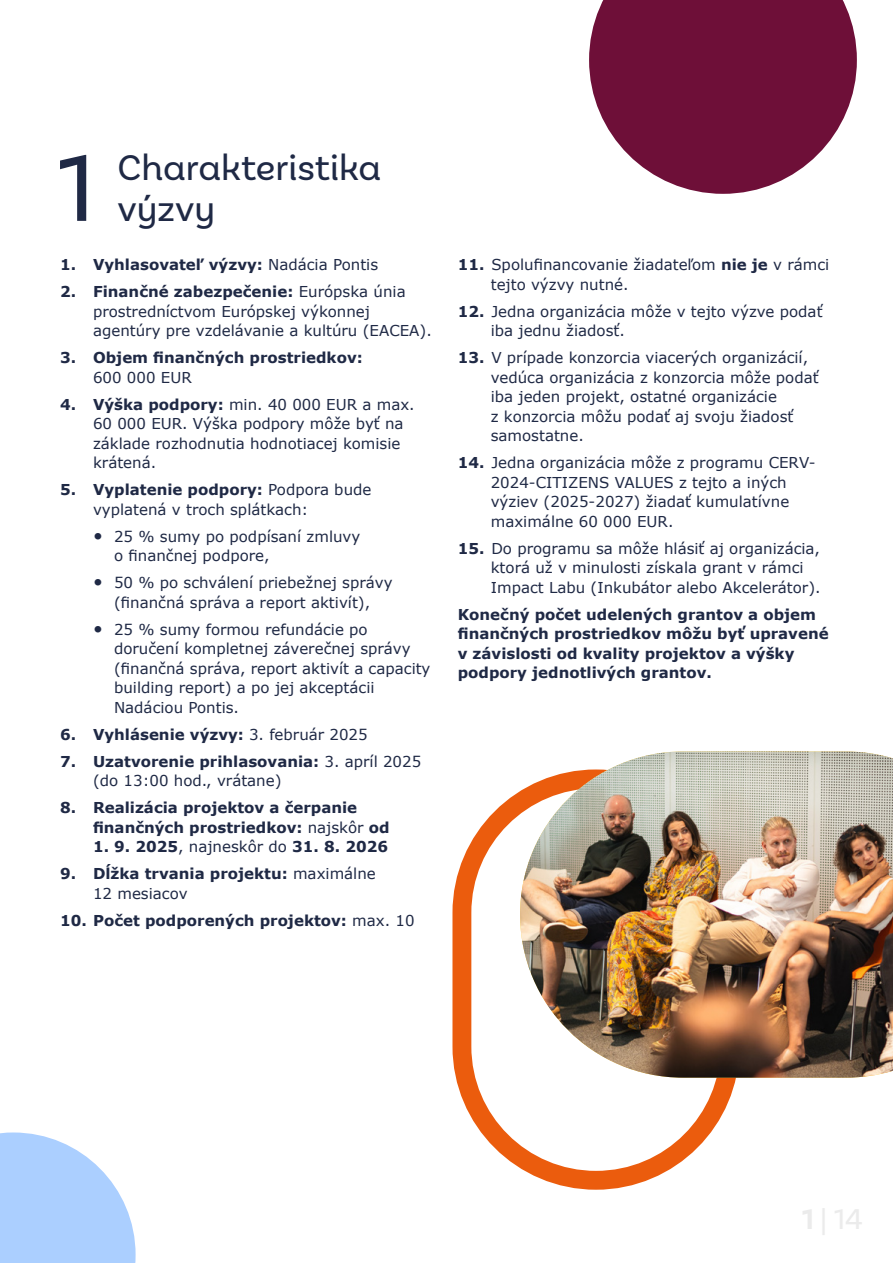
<style>
.page{position:relative;width:893px;height:1263px;background:#fff}
.page>*{position:absolute;margin:0;border:0;box-sizing:border-box;transform-origin:0 0}
.t1{font:100.05px "Basic Sans";color:#1f2945}
.t2{font:37.5px/41.2px "Basic Sans";color:#1f2945}
.t3{font:15px/19.5px "Verdana";color:#1f2945}
.t4{font:700 15px/19.5px "Verdana";color:#1f2945}
.s1{font-weight:400}
.s2{font-weight:700}
.s3{font-size:18px}
</style>
<div class="page">
<svg style="left:0;top:1133px;width:136px;height:130px"></svg>
<div style="left:452px;top:769px;width:287px;height:421px;border:19px solid #eb5c0d;border-radius:134px"></div>
<img style="left:520px;top:752px;width:372px;height:326px">
<svg style="left:589px;top:0;width:267px;height:194px;fill:#6e0f38"></svg>
<h1 class="t1" style="left:58px;top:128px;width:39px">1</h1>
<h2 class="t2" style="left:117px;top:146px;width:265px">Charakteristika výzvy</h2>
<p class="t4" style="left:60px;top:255px;width:319px">1. Vyhlasovateľ výzvy: <span class="s1">Nadácia Pontis</span></p>
<p class="t3" style="left:93px;top:282px;width:340px;text-indent:-33px"><span class="s2">2. Finančné zabezpečenie:</span> Európska únia prostredníctvom Európskej výkonnej agentúry pre vzdelávanie a kultúru (EACEA).</p>
<p class="t4" style="left:60px;top:348px;width:304px">3. Objem finančných prostriedkov:</p>
<p class="t3" style="left:93px;top:368px;width:100px">600 000 EUR</p>
<p class="t3" style="left:93px;top:395px;width:323px;text-indent:-33px"><span class="s2">4. Výška podpory:</span> min. 40 000 EUR a max.<br>60 000 EUR. Výška podpory môže byť na základe rozhodnutia hodnotiacej komisie krátená.</p>
<p class="t3" style="left:93px;top:480px;width:280px;text-indent:-33px"><span class="s2">5. Vyplatenie podpory:</span> Podpora bude vyplatená v troch splátkach:</p>
<p class="t3" style="left:114px;top:527px;width:248px;text-indent:-21px"><span class="s3">•</span> 25 % sumy po podpísaní zmluvy o finančnej podpore,</p>
<p class="t3" style="left:93px;top:573px;width:301px;text-align:center"><span class="s3">•</span> 50 % po schválení priebežnej správy (finančná správa a report aktivít),</p>
<p class="t3" style="left:114px;top:620px;width:318px;text-indent:-21px"><span class="s3">•</span> 25 % sumy formou refundácie po doručení kompletnej záverečnej správy (finančná správa, report aktivít a capacity building report) a po jej akceptácii Nadáciou Pontis.</p>
<p class="t4" style="left:60px;top:724px;width:309px">6. Vyhlásenie výzvy: <span class="s1">3. február 2025</span></p>
<p class="t3" style="left:93px;top:752px;width:330px;text-indent:-33px"><span class="s2">7. Uzatvorenie prihlasovania:</span> 3. apríl 2025 (do 13:00 hod., vrátane)</p>
<p class="t4" style="left:93px;top:798px;width:298px;text-indent:-33px">8. Realizácia projektov a čerpanie finančných prostriedkov: <span class="s1">najskôr</span> od</p>
<p class="t4" style="left:93px;top:837px;width:296px">1. 9. 2025<span class="s1">, najneskôr do</span> 31. 8. 2026</p>
<p class="t4" style="left:93px;top:864px;width:284px;text-indent:-33px">9. Dĺžka trvania projektu: <span class="s1">maximálne<br>12 mesiacov</span></p>
<p class="t4" style="left:60px;top:910px;width:356px">10. Počet podporených projektov: <span class="s1">max. 10</span></p>
<p class="t3" style="left:490px;top:255px;width:340px;text-indent:-33px"><span class="s2">11.</span> Spolufinancovanie žiadateľom <span class="s2">nie je</span> v rámci tejto výzvy nutné.</p>
<p class="t3" style="left:490px;top:302px;width:333px;text-indent:-33px"><span class="s2">12.</span> Jedna organizácia môže v tejto výzve podať iba jednu žiadosť.</p>
<p class="t3" style="left:490px;top:348px;width:329px;text-indent:-33px"><span class="s2">13.</span> V prípade konzorcia viacerých organizácií, vedúca organizácia z konzorcia môže podať iba jeden projekt, ostatné organizácie<br>z konzorcia môžu podať aj svoju žiadosť samostatne.</p>
<p class="t3" style="left:490px;top:453px;width:326px;text-indent:-33px"><span class="s2">14.</span> Jedna organizácia môže z programu CERV-2024-CITIZENS VALUES z tejto a iných výziev (2025-2027) žiadať kumulatívne maximálne 60 000 EUR.</p>
<p class="t3" style="left:490px;top:539px;width:331px;text-indent:-33px"><span class="s2">15.</span> Do programu sa môže hlásiť aj organizácia, ktorá už v minulosti získala grant v rámci<br>Impact Labu (Inkubátor alebo Akcelerátor).</p>
<p class="t4" style="left:458px;top:604px;width:372px">Konečný počet udelených grantov a objem finančných prostriedkov môžu byť upravené v závislosti od kvality projektov a výšky podpory jednotlivých grantov.</p>
</div>
